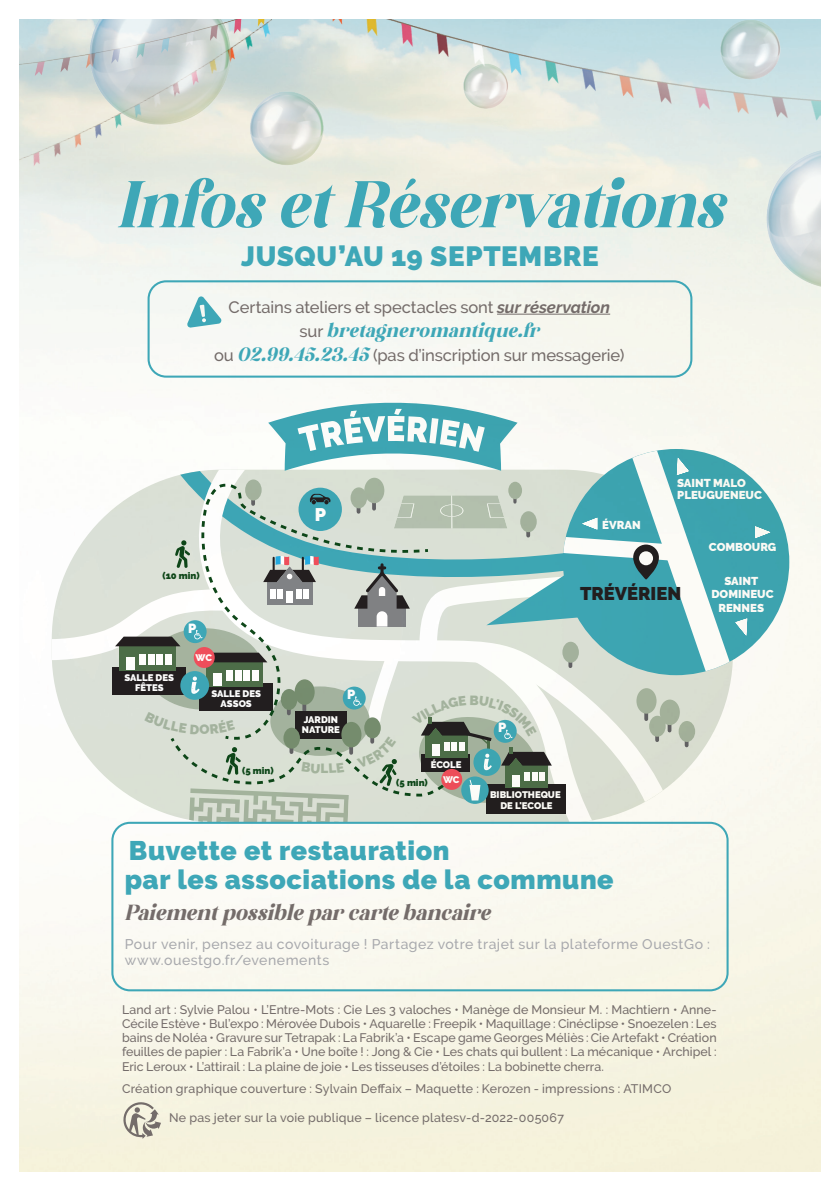
<style>
.page{position:relative;width:840px;height:1191px;background:#fff}
.page>*{position:absolute;margin:0;border:0;box-sizing:border-box;transform-origin:0 0}
.t1{font:italic 56px "Megistica";letter-spacing:.015em;color:#3ea7b7}
.t2{font:900 27.8px "Raleway";letter-spacing:.025em;color:#3ea7b7}
.t3{font:900 26.8px/29px "Raleway";letter-spacing:.02em;color:#3ea7b7}
.t4{font:italic 18.6px "Megistica";letter-spacing:.025em;color:#746c6a}
.t5{font:900 18.4px "Raleway";color:#231f20}
.t6{font:900 18.2px "Raleway";color:#fff}
.t7{font:500 16.6px "Raleway";letter-spacing:-.005em;color:#746c6a}
.t8{font:italic 16.6px "Megistica";letter-spacing:.04em;color:#3ea7b7}
.t9{font:500 14px/16.8px "Raleway";letter-spacing:.035em;color:#a8a9ad}
.t10{font:900 13.4px "Raleway";color:#a5b4a0}
.t11{font:900 13.2px "Raleway";color:#fff}
.t12{font:500 12.4px/14.2px "Raleway";letter-spacing:.015em;color:#746c6a;text-align:justify}
.t13{font:900 11.4px/13.8px "Raleway";color:#fff;text-align:center}
.t14{font:900 9.6px/9.6px "Raleway";color:#fff;text-align:center}
.t15{font:900 9.6px "Raleway";color:#0e4719}
.s1{font-weight:700;font-style:italic}
.s2{font-family:"Raleway";font-weight:500;font-style:normal;color:#746c6a}
.s3{font-family:"Megistica";font-weight:400;font-style:italic;color:#3ea7b7}
</style>
<div class="page">
<img style="left:19px;top:225px;width:801px;height:947px">
<div style="left:562px;top:449px;width:226px;height:226px;background:#3da3ad;border-radius:50%"></div>
<svg style="left:122px;top:1100px;width:39px;height:38px"></svg>
<hr style="left:497px;top:314px;width:113px;height:1px;background:#746c6a">
<div style="left:147px;top:280px;width:545px;height:98px;border:2px solid #3ea7b7;border-radius:18px"></div>
<div style="left:111px;top:821px;width:617px;height:170px;border:2px solid #3ea7b7;border-radius:18px"></div>
<img style="left:310px;top:19px;width:510px;height:206px">
<img style="left:19px;top:153px;width:291px;height:93px">
<img style="left:19px;top:19px;width:321px;height:134px">
<img style="left:81px;top:19px;width:159px;height:115px">
<img style="left:757px;top:139px;width:63px;height:159px">
<img style="left:245px;top:87px;width:83px;height:83px">
<img style="left:716px;top:19px;width:66px;height:69px">
<svg style="left:187px;top:296px;width:34px;height:32px"></svg>
<svg style="left:52px;top:396px;width:718px;height:427px"></svg>
<h1 class="t1" style="left:117px;top:161px;width:606px">Infos et Réservations</h1>
<h2 class="t2" style="left:241px;top:240px;width:359px">JUSQU’AU 19 SEPTEMBRE</h2>
<h3 class="t7" style="left:228px;top:297px;width:383px">Certains ateliers et spectacles sont <span class="s1">sur réservation</span></h3>
<h3 class="t8" style="left:299px;top:317px;width:240px"><span class="s2">sur</span> bretagneromantique.fr</h3>
<h3 class="t7" style="left:214px;top:345px;width:412px">ou <span class="s3">02.99.45.23.45</span> (pas d’inscription sur messagerie)</h3>
<p class="t13" style="left:676px;top:476px;width:70px">SAINT MALO</p>
<p class="t15" style="left:162px;top:570px;width:39px">(10 min)</p>
<p class="t14" style="left:124px;top:673px;width:51px">SALLE DES<br>FÊTES</p>
<p class="t11" style="left:188px;top:620px;width:10px">P</p>
<p class="t14" style="left:195px;top:653px;width:18px">WC</p>
<p class="t14" style="left:211px;top:689px;width:51px">SALLE DES<br>ASSOS</p>
<p class="t15" style="left:242px;top:765px;width:33px">(5 min)</p>
<h3 class="t6" style="left:314px;top:504px;width:13px">P</h3>
<p class="t14" style="left:302px;top:715px;width:40px;text-align:left">JARDIN<br>NATURE</p>
<p class="t11" style="left:347px;top:687px;width:10px">P</p>
<p class="t10" style="left:320px;top:761px;width:9px">L</p>
<p class="t13" style="left:602px;top:518px;width:40px">ÉVRAN</p>
<p class="t13" style="left:676px;top:488px;width:86px">PLEUGUENEUC</p>
<p class="t13" style="left:708px;top:540px;width:69px">COMBOURG</p>
<h3 class="t5" style="left:579px;top:583px;width:103px">TRÉVÉRIEN</h3>
<p class="t13" style="left:711px;top:574px;width:64px">SAINT<br>DOMINEUC<br>RENNES</p>
<p class="t14" style="left:430px;top:759px;width:32px">ÉCOLE</p>
<p class="t15" style="left:396px;top:777px;width:33px">(5 min)</p>
<p class="t14" style="left:443px;top:775px;width:18px">WC</p>
<p class="t11" style="left:498px;top:720px;width:10px">P</p>
<p class="t14" style="left:490px;top:788px;width:72px;line-height:11.4px">BIBLIOTHEQUE<br>DE L'ECOLE</p>
<h3 class="t3" style="left:125px;top:836px;width:490px">Buvette et restauration<br>par les associations de la commune</h3>
<h3 class="t4" style="left:125px;top:897px;width:366px">Paiement possible par carte bancaire</h3>
<p class="t9" style="left:125px;top:935px;width:586px">Pour venir, pensez au covoiturage ! Partagez votre trajet sur la plateforme OuestGo : www.ouestgo.fr/evenements</p>
<p class="t12" style="left:122px;top:1002px;width:595px">Land art : Sylvie Palou • L’Entre-Mots : Cie Les 3 valoches • Manège de Monsieur M. : Machtiern • Anne-Cécile Estève • Bul’expo : Mérovée Dubois • Aquarelle : Freepik • Maquillage : Cinéclipse • Snoezelen : Les bains de Noléa • Gravure sur Tetrapak : La Fabrik’a • Escape game Georges Méliès : Cie Artefakt • Création feuilles de papier : La Fabrik’a • Une boîte ! : Jong &amp; Cie • Les chats qui bullent : La mécanique • Archipel :<br>Eric Leroux • L’attirail : La plaine de joie • Les tisseuses d’étoiles : La bobinette cherra.</p>
<p class="t12" style="left:122px;top:1081px;width:550px">Création graphique couverture : Sylvain Deffaix – Maquette : Kerozen - impressions : ATIMCO</p>
<p class="t12" style="left:169px;top:1111px;width:396px">Ne pas jeter sur la voie publique – licence platesv-d-2022-005067</p>
</div>
